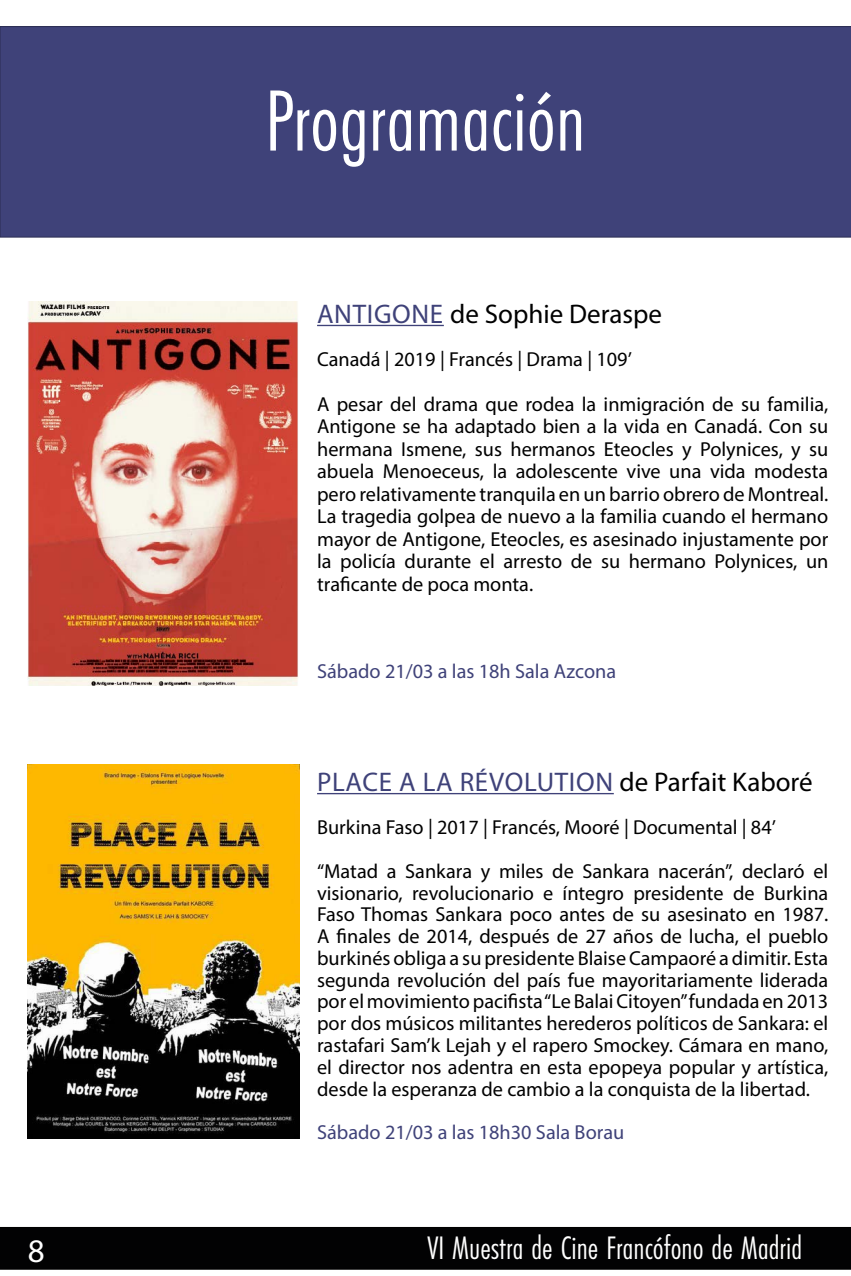
<style>
.page{position:relative;width:851px;height:1276px;background:#fff}
.page>*{position:absolute;margin:0;border:0;box-sizing:border-box;transform-origin:0 0}
.t1{font:90px "Futura PT Cond";color:#fff}
.t2{font:33.75px "Futura PT Cond";color:#fff}
.t3{font:33px "Myriad Pro";color:#fff}
.t4{font:27px "Myriad Pro";letter-spacing:.02em;color:#3f4279}
.t5{font:27px "Myriad Pro";color:#000}
.t6{font:20.25px/21.8px "Myriad Pro";color:#000}
.t7{font:20.25px "Myriad Pro";color:#3f4279}
.s1{color:#3f4279}
.s2{color:#000}
</style>
<div class="page">
<div style="left:0;top:26px;width:850px;height:211px;background:#3f4279"></div>
<hr style="left:317px;top:325px;width:127px;height:1px;background:#3f4279">
<hr style="left:317px;top:793px;width:296px;height:1px;background:#3f4279">
<img style="left:28px;top:764px;width:271px;height:374px">
<div style="left:0;top:1227px;width:850px;height:42px;background:#020203"></div>
<img style="left:28px;top:301px;width:271px;height:384px">
<h1 class="t1" style="left:265px;top:68px;width:321px">Programación</h1>
<h3 class="t5" style="left:317px;top:297px;width:346px"><span class="s1">ANTIGONE</span> de Sophie Deraspe</h3>
<p class="t6" style="left:317px;top:337px;width:512px;line-height:44.2px">Canadá | 2019 | Francés | Drama | 109’<br>A pesar del drama que rodea la inmigración de su familia,</p>
<p class="t6" style="left:317px;top:415px;width:512px;line-height:22.5px;text-align:justify">Antigone se ha adaptado bien a la vida en Canadá. Con su hermana Ismene, sus hermanos Eteocles y Polynices, y su abuela Menoeceus, la adolescente vive una vida modesta pero relativamente tranquila en un barrio obrero de Montreal.<br>La tragedia golpea de nuevo a la familia cuando el hermano mayor de Antigone, Eteocles, es asesinado injustamente por la policía durante el arresto de su hermano Polynices, un traficante de poca monta.</p>
<p class="t7" style="left:317px;top:658px;width:300px">Sábado 21/03 a las 18h Sala Azcona</p>
<h3 class="t4" style="left:317px;top:765px;width:497px">PLACE A LA RÉVOLUTION <span class="s2">de Parfait Kaboré</span></h3>
<p class="t6" style="left:317px;top:805px;width:512px;line-height:43.5px">Burkina Faso | 2017 | Francés, Mooré | Documental | 84’ “Matad a Sankara y miles de Sankara nacerán”, declaró el</p>
<p class="t6" style="left:317px;top:881px;width:512px;text-align:justify">visionario, revolucionario e íntegro presidente de Burkina Faso Thomas Sankara poco antes de su asesinato en 1987.<br>A finales de 2014, después de 27 años de lucha, el pueblo burkinés obliga a su presidente Blaise Campaoré a dimitir. Esta segunda revolución del país fue mayoritariamente liderada por el movimiento pacifista “Le Balai Citoyen” fundada en 2013 por dos músicos militantes herederos políticos de Sankara: el rastafari Sam’k Lejah y el rapero Smockey. Cámara en mano, el director nos adentra en esta epopeya popular y artística, desde la esperanza de cambio a la conquista de la libertad.</p>
<p class="t7" style="left:317px;top:1119px;width:308px">Sábado 21/03 a las 18h30 Sala Borau</p>
<h3 class="t3" style="left:28px;top:1230px;width:18px">8</h3>
<h2 class="t2" style="left:427px;top:1228px;width:376px">VI Muestra de Cine Francófono de Madrid</h2>
</div>
